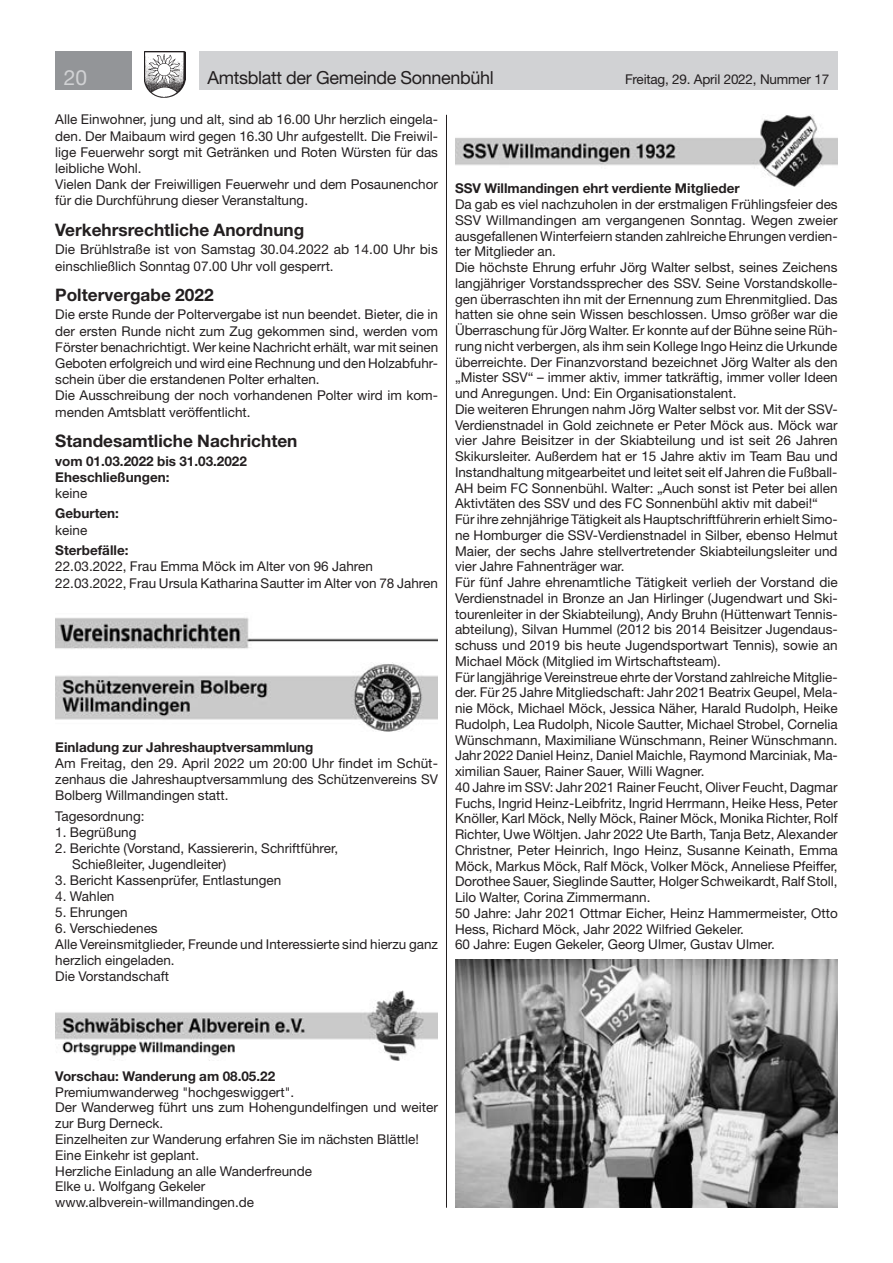
<style>
.page{position:relative;width:893px;height:1263px;background:#fff}
.page>*{position:absolute;margin:0;border:0;box-sizing:border-box;transform-origin:0 0}
.t1{font:21px "Helvetica Neue LT Std";color:#d1d2d4}
.t2{font:18px "Helvetica Neue LT Std";letter-spacing:-.02em;color:#231f20}
.t3{font:700 17.25px "Helvetica Neue LT Std";color:#231f20}
.t4{font:13.5px/15.8px "Helvetica Neue LT Std";color:#231f20}
.t5{font:700 13.5px/16.2px "Helvetica Neue LT Std";color:#231f20}
</style>
<div class="page">
<div style="left:199px;top:51px;width:639px;height:38px;background:#d1d2d4"></div>
<div style="left:55px;top:51px;width:77px;height:38px;background:#939598"></div>
<img style="left:145px;top:51px;width:41px;height:47px">
<img style="left:55px;top:617px;width:383px;height:32px">
<img style="left:55px;top:664px;width:383px;height:68px">
<img style="left:55px;top:991px;width:383px;height:70px">
<img style="left:455px;top:115px;width:383px;height:71px">
<img style="left:455px;top:959px;width:383px;height:249px">
<hr style="left:446px;top:115px;width:1px;height:1093px;background:#231f20">
<h1 class="t1" style="left:64px;top:65px;width:25px">20</h1>
<h2 class="t2" style="left:207px;top:67px;width:288px">Amtsblatt der Gemeinde Sonnenbühl</h2>
<p class="t4" style="left:625px;top:71px;width:206px">Freitag, 29. April 2022, Nummer 17</p>
<p class="t4" style="left:55px;top:111px;width:384px;line-height:16.2px">Alle Einwohner, jung und alt, sind ab 16.00 Uhr herzlich eingela&shy;den. Der Maibaum wird gegen 16.30 Uhr aufgestellt. Die Freiwil&shy;lige Feuerwehr sorgt mit Getränken und Roten Würsten für das leibliche Wohl.<br>Vielen Dank der Freiwilligen Feuerwehr und dem Posaunenchor für die Durchführung dieser Veranstaltung.</p>
<p class="t3" style="left:55px;top:219px;width:251px">Verkehrsrechtliche Anordnung</p>
<p class="t4" style="left:55px;top:241px;width:384px;line-height:16.2px">Die Brühlstraße ist von Samstag 30.04.2022 ab 14.00 Uhr bis einschließlich Sonntag 07.00 Uhr voll gesperrt.</p>
<p class="t3" style="left:55px;top:284px;width:160px">Poltervergabe 2022</p>
<p class="t4" style="left:55px;top:306px;width:384px;line-height:16.2px">Die erste Runde der Poltervergabe ist nun beendet. Bieter, die in der ersten Runde nicht zum Zug gekommen sind, werden vom Förster benachrichtigt. Wer keine Nachricht erhält, war mit seinen Geboten erfolgreich und wird eine Rechnung und den Holzabfuhr&shy;schein über die erstandenen Polter erhalten.<br>Die Ausschreibung der noch vorhandenen Polter wird im kom&shy;menden Amtsblatt veröffentlicht.</p>
<p class="t3" style="left:55px;top:430px;width:244px">Standesamtliche Nachrichten</p>
<p class="t5" style="left:55px;top:452px;width:193px">vom 01.03.2022 bis 31.03.2022<br>Eheschließungen:</p>
<p class="t4" style="left:55px;top:485px;width:34px">keine</p>
<p class="t5" style="left:55px;top:505px;width:65px">Geburten:</p>
<p class="t4" style="left:55px;top:522px;width:34px">keine</p>
<p class="t5" style="left:55px;top:542px;width:75px">Sterbefälle:</p>
<p class="t4" style="left:55px;top:558px;width:384px;line-height:16.2px">22.03.2022, Frau Emma Möck im Alter von 96 Jahren<br>22.03.2022, Frau Ursula Katharina Sautter im Alter von 78 Jahren</p>
<p class="t5" style="left:455px;top:180px;width:286px">SSV Willmandingen ehrt verdiente Mitglieder</p>
<p class="t4" style="left:455px;top:196px;width:384px">Da gab es viel nachzuholen in der erstmaligen Frühlingsfeier des SSV Willmandingen am vergangenen Sonntag. Wegen zweier ausgefallenen Winterfeiern standen zahlreiche Ehrungen verdien&shy;ter Mitglieder an.<br>Die höchste Ehrung erfuhr Jörg Walter selbst, seines Zeichens langjähriger Vorstandssprecher des SSV. Seine Vorstandskolle&shy;gen überraschten ihn mit der Ernennung zum Ehrenmitglied. Das hatten sie ohne sein Wissen beschlossen. Umso größer war die Überraschung für Jörg Walter. Er konnte auf der Bühne seine Rüh&shy;rung nicht verbergen, als ihm sein Kollege Ingo Heinz die Urkunde überreichte. Der Finanzvorstand bezeichnet Jörg Walter als den „Mister SSV“ – immer aktiv, immer tatkräftig, immer voller Ideen und Anregungen. Und: Ein Organisationstalent.<br>Die weiteren Ehrungen nahm Jörg Walter selbst vor. Mit der SSV-Verdienstnadel in Gold zeichnete er Peter Möck aus. Möck war vier Jahre Beisitzer in der Skiabteilung und ist seit 26 Jahren Skikursleiter. Außerdem hat er 15 Jahre aktiv im Team Bau und Instandhaltung mitgearbeitet und leitet seit elf Jahren die Fußball-AH beim FC Sonnenbühl. Walter: „Auch sonst ist Peter bei allen Aktivtäten des SSV und des FC Sonnenbühl aktiv mit dabei!“ Für ihre zehnjährige Tätigkeit als Hauptschriftführerin erhielt Simo&shy;ne Homburger die SSV-Verdienstnadel in Silber, ebenso Helmut Maier, der sechs Jahre stellvertretender Skiabteilungsleiter und vier Jahre Fahnenträger war.<br>Für fünf Jahre ehrenamtliche Tätigkeit verlieh der Vorstand die Verdienstnadel in Bronze an Jan Hirlinger (Jugendwart und Ski&shy;tourenleiter in der Skiabteilung), Andy Bruhn (Hüttenwart Tennis&shy;abteilung), Silvan Hummel (2012 bis 2014 Beisitzer Jugendaus&shy;schuss und 2019 bis heute Jugendsportwart Tennis), sowie an Michael Möck (Mitglied im Wirtschaftsteam).<br>Für langjährige Vereinstreue ehrte der Vorstand zahlreiche Mitglie&shy;der. Für 25 Jahre Mitgliedschaft: Jahr 2021 Beatrix Geupel, Mela&shy;nie Möck, Michael Möck, Jessica Näher, Harald Rudolph, Heike Rudolph, Lea Rudolph, Nicole Sautter, Michael Strobel, Cornelia Wünschmann, Maximiliane Wünschmann, Reiner Wünschmann.<br>Jahr 2022 Daniel Heinz, Daniel Maichle, Raymond Marciniak, Ma&shy;ximilian Sauer, Rainer Sauer, Willi Wagner.<br>40 Jahre im SSV: Jahr 2021 Rainer Feucht, Oliver Feucht, Dagmar Fuchs, Ingrid Heinz-Leibfritz, Ingrid Herrmann, Heike Hess, Peter Knöller, Karl Möck, Nelly Möck, Rainer Möck, Monika Richter, Rolf Richter, Uwe Wöltjen. Jahr 2022 Ute Barth, Tanja Betz, Alexander Christner, Peter Heinrich, Ingo Heinz, Susanne Keinath, Emma Möck, Markus Möck, Ralf Möck, Volker Möck, Anneliese Pfeiffer, Dorothee Sauer, Sieglinde Sautter, Holger Schweikardt, Ralf Stoll, Lilo Walter, Corina Zimmermann.<br>50 Jahre: Jahr 2021 Ottmar Eicher, Heinz Hammermeister, Otto Hess, Richard Möck, Jahr 2022 Wilfried Gekeler.<br>60 Jahre: Eugen Gekeler, Georg Ulmer, Gustav Ulmer.</p>
<p class="t5" style="left:55px;top:739px;width:260px">Einladung zur Jahreshauptversammlung</p>
<p class="t4" style="left:55px;top:755px;width:384px;text-align:justify">Am Freitag, den 29. April 2022 um 20:00 Uhr findet im Schüt&shy;zenhaus die Jahreshauptversammlung des Schützenvereins SV Bolberg Willmandingen statt.</p>
<p class="t4" style="left:55px;top:808px;width:91px">Tagesordnung:</p>
<p class="t4" style="left:55px;top:824px;width:83px">1. Begrüßung</p>
<p class="t4" style="left:72px;top:840px;width:267px;text-indent:-17px">2. Berichte (Vorstand, Kassiererin, Schriftführer,<br>Schießleiter, Jugendleiter)</p>
<p class="t4" style="left:55px;top:872px;width:227px">3. Bericht Kassenprüfer, Entlastungen</p>
<p class="t4" style="left:55px;top:888px;width:61px">4. Wahlen</p>
<p class="t4" style="left:55px;top:904px;width:74px">5. Ehrungen</p>
<p class="t4" style="left:55px;top:920px;width:384px">6. Verschiedenes<br>Alle Vereinsmitglieder, Freunde und Interessierte sind hierzu ganz herzlich eingeladen.<br>Die Vorstandschaft</p>
<p class="t5" style="left:55px;top:1068px;width:221px">Vorschau: Wanderung am 08.05.22</p>
<p class="t4" style="left:55px;top:1084px;width:384px">Premiumwanderweg "hochgeswiggert".<br>Der Wanderweg führt uns zum Hohengundelfingen und weiter zur Burg Derneck.<br>Einzelheiten zur Wanderung erfahren Sie im nächsten Blättle!<br>Eine Einkehr ist geplant.<br>Herzliche Einladung an alle Wanderfreunde<br>Elke u. Wolfgang Gekeler<br>www.albverein-willmandingen.de</p>
</div>
